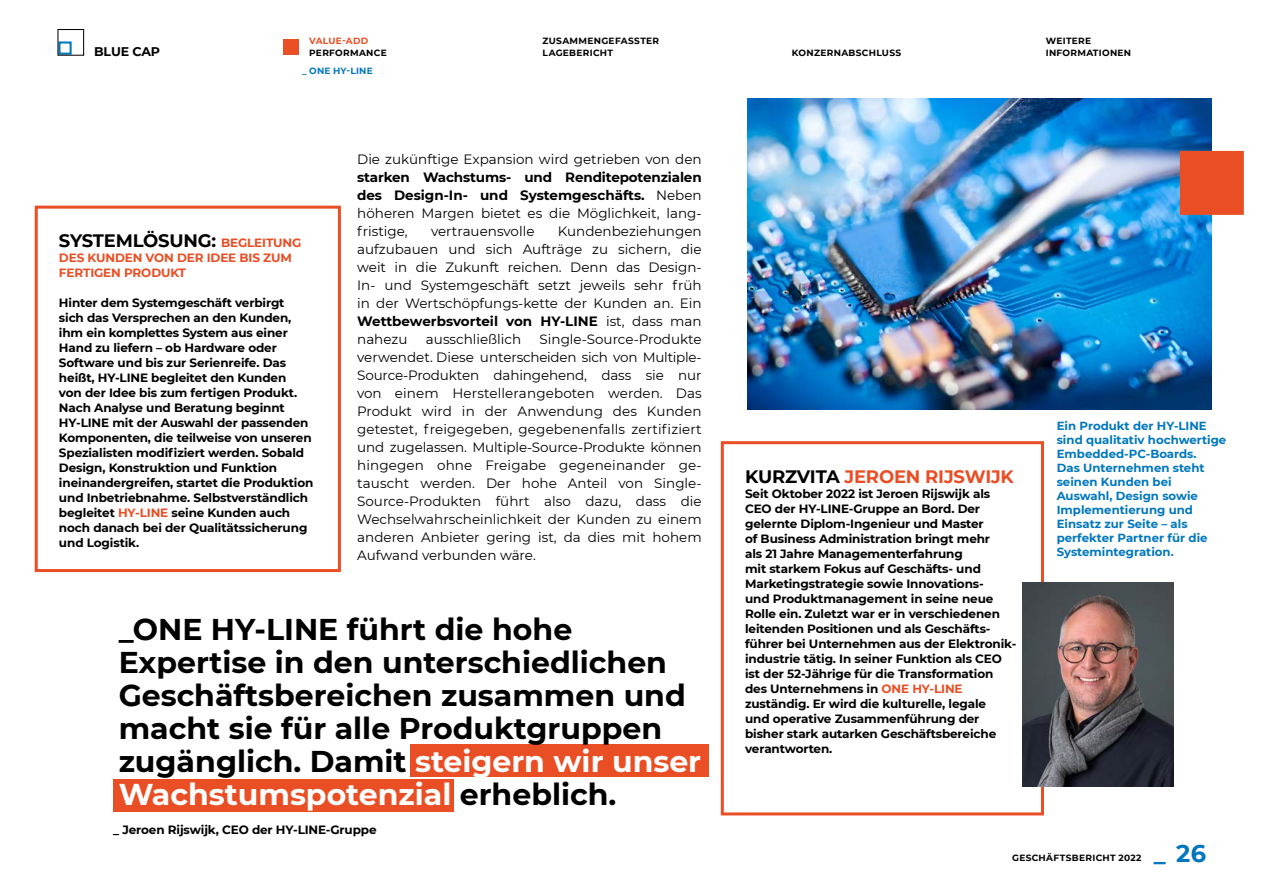
<style>
.page{position:relative;width:1263px;height:893px;background:#fff}
.page>*{position:absolute;margin:0;border:0;box-sizing:border-box;transform-origin:0 0}
.t1{font:700 30px/33px "Montserrat";color:#000}
.t2{font:700 24px "Montserrat";color:#0077bd}
.t3{font:700 18px "Montserrat";letter-spacing:-.01em;color:#000}
.t4{font:700 18px "Montserrat";letter-spacing:-.01em;color:#e94e24}
.t5{font:13.5px/18px "Montserrat";color:#000;text-align:justify}
.t6{font:700 13.5px/18px "Montserrat";letter-spacing:-.005em;color:#000;text-align:justify}
.t7{font:700 12.6px "Montserrat";letter-spacing:-.01em;color:#000}
.t8{font:700 12px/15px "Montserrat";letter-spacing:-.01em;color:#000}
.t9{font:700 12px/15px "Montserrat";letter-spacing:-.01em;color:#e94e24}
.t10{font:700 11.7px/14.1px "Montserrat";color:#0077bd}
.t11{font:700 9px/12px "Montserrat";letter-spacing:.035em;color:#000}
.t12{font:700 9px "Montserrat";letter-spacing:.025em;color:#0077bd}
.t13{font:700 9px "Montserrat";letter-spacing:.035em;color:#e94e24}
.s1{font-size:12px;color:#e94e24}
.s2{color:#e94e24}
.s3{font-weight:400}
.s4{font-weight:700}
.s5{color:#fff}
.s6{color:#000}
</style>
<div class="page">
<div style="left:58px;top:41px;width:14px;height:14px;border:2px solid #0077bd"></div>
<div style="left:57px;top:29px;width:27px;height:27px;border:1px solid #000"></div>
<div style="left:283px;top:39px;width:15px;height:15px;background:#e94e24"></div>
<img style="left:747px;top:99px;width:465px;height:310px">
<div style="left:1180px;top:151px;width:64px;height:64px;background:#e94e24"></div>
<div style="left:35px;top:206px;width:306px;height:366px;border:3px solid #e94e24"></div>
<div style="left:721px;top:441px;width:323px;height:374px;border:3px solid #e94e24"></div>
<img style="left:1023px;top:582px;width:151px;height:204px">
<div style="left:410px;top:744px;width:299px;height:33px;background:#e94e24"></div>
<div style="left:113px;top:779px;width:340px;height:33px;background:#e94e24"></div>
<p class="t7" style="left:94px;top:42px;width:67px">BLUE CAP</p>
<p class="t11" style="left:543px;top:34px;width:118px">ZUSAMMENGEFASSTER<br>LAGEBERICHT</p>
<p class="t11" style="left:792px;top:46px;width:111px">KONZERNABSCHLUSS</p>
<p class="t11" style="left:1046px;top:34px;width:87px">WEITERE<br>INFORMATIONEN</p>
<p class="t13" style="left:309px;top:34px;width:61px">VALUE-ADD</p>
<p class="t11" style="left:309px;top:46px;width:79px">PERFORMANCE</p>
<p class="t12" style="left:302px;top:65px;width:72px">_ ONE HY-LINE</p>
<h3 class="t3" style="left:59px;top:228px;width:244px">SYSTEMLÖSUNG: <span class="s1">BEGLEITUNG</span></h3>
<p class="t9" style="left:59px;top:250px;width:234px">DES KUNDEN VON DER IDEE BIS ZUM<br>FERTIGEN PRODUKT</p>
<p class="t8" style="left:59px;top:295px;width:256px">Hinter dem Systemgeschäft verbirgt<br>sich das Versprechen an den Kunden, ihm ein komplettes System aus einer Hand zu liefern – ob Hardware oder Software und bis zur Serienreife. Das heißt, HY-LINE begleitet den Kunden<br>von der Idee bis zum fertigen Produkt.<br>Nach Analyse und Beratung beginnt HY-LINE mit der Auswahl der passenden Komponenten, die teilweise von unseren Spezialisten modifiziert werden. Sobald Design, Konstruktion und Funktion ineinandergreifen, startet die Produktion und Inbetriebnahme. Selbstverständlich begleitet <span class="s2">HY-LINE</span> seine Kunden auch noch danach bei der Qualitätssicherung und Logistik.</p>
<p class="t5" style="left:357px;top:150px;width:346px">Die zukünftige Expansion wird getrieben von den</p>
<p class="t6" style="left:357px;top:168px;width:346px">starken Wachstums- und Renditepotenzialen des Design-In- und Systemgeschäfts. <span class="s3">Neben höheren Margen bietet es die Möglichkeit, lang&shy;fristige,</span></p>
<p class="t5" style="left:357px;top:222px;width:346px;text-indent:201px">Kundenbeziehungen aufzubauen und sich Aufträge zu sichern, die weit in die Zukunft reichen. Denn das Design-In- und Systemgeschäft setzt jeweils sehr früh in der Wertschöpfungs-kette der Kunden an. Ein <span class="s4">Wettbewerbsvorteil von HY-LINE</span> ist, dass man nahezu</p>
<p class="t5" style="left:431px;top:222px;width:105px">vertrauensvolle</p>
<p class="t5" style="left:426px;top:330px;width:97px">ausschließlich</p>
<p class="t5" style="left:357px;top:330px;width:346px;text-align:left;text-indent:182px">Single-Source-Produkte verwendet. Diese unterscheiden sich von Multiple-Source--Produkten dahingehend, dass sie nur von einem Herstellerangeboten werden. Das Produkt wird in der Anwendung des Kunden getestet, freigegeben, gegebenenfalls zertifiziert und zugelassen. Multiple-Source--Produkte können hingegen ohne Freigabe gegeneinander ge&shy;tauscht werden. Der hohe Anteil von Single-Source-Produkten führt also dazu, dass die Wechselwahrscheinlichkeit der Kunden zu einem anderen Anbieter gering ist, da dies mit hohem Aufwand verbunden wäre.</p>
<h1 class="t1" style="left:119px;top:611px;width:584px">_ONE HY-LINE führt die hohe Expertise in den unterschiedlichen Geschäftsbereichen zusammen und macht sie für alle Produktgruppen zugänglich. Damit <span class="s5">steigern wir unser Wachstumspotenzial</span> erheblich.</h1>
<p class="t8" style="left:113px;top:822px;width:265px">_ Jeroen Rijswijk, CEO der HY-LINE-Gruppe</p>
<h3 class="t4" style="left:745px;top:463px;width:270px"><span class="s6">KURZVITA</span> JEROEN RIJSWIJK</h3>
<p class="t8" style="left:745px;top:485px;width:271px">Seit Oktober 2022 ist Jeroen Rijswijk als CEO der HY-LINE-Gruppe an Bord. Der gelernte Diplom-Ingenieur und Master<br>of Business Administration bringt mehr<br>als 21 Jahre Managementerfahrung<br>mit starkem Fokus auf Geschäfts- und Marketingstrategie sowie Innovations-<br>und Produktmanagement in seine neue Rolle ein. Zuletzt war er in verschiedenen leitenden Positionen und als Geschäfts&shy;führer bei Unternehmen aus der Elektronik&shy;industrie tätig. In seiner Funktion als CEO ist der 52-Jährige für die Transformation des Unternehmens in <span class="s2">ONE HY-LINE </span>zuständig. Er wird die kulturelle, legale<br>und operative Zusammenführung der bisher stark autarken Geschäftsbereiche verantworten.</p>
<p class="t10" style="left:1057px;top:418px;width:171px">Ein Produkt der HY-LINE sind qualitativ hochwertige<br>Embedded-PC-Boards.<br>Das Unternehmen steht seinen Kunden bei<br>Auswahl, Design sowie<br>Implementierung und<br>Einsatz zur Seite – als perfekter Partner für die<br>Systemintegration.</p>
<p class="t11" style="left:1012px;top:852px;width:131px">GESCHÄFTSBERICHT 2022</p>
<h2 class="t2" style="left:1154px;top:836px;width:54px">_ 26</h2>
</div>
